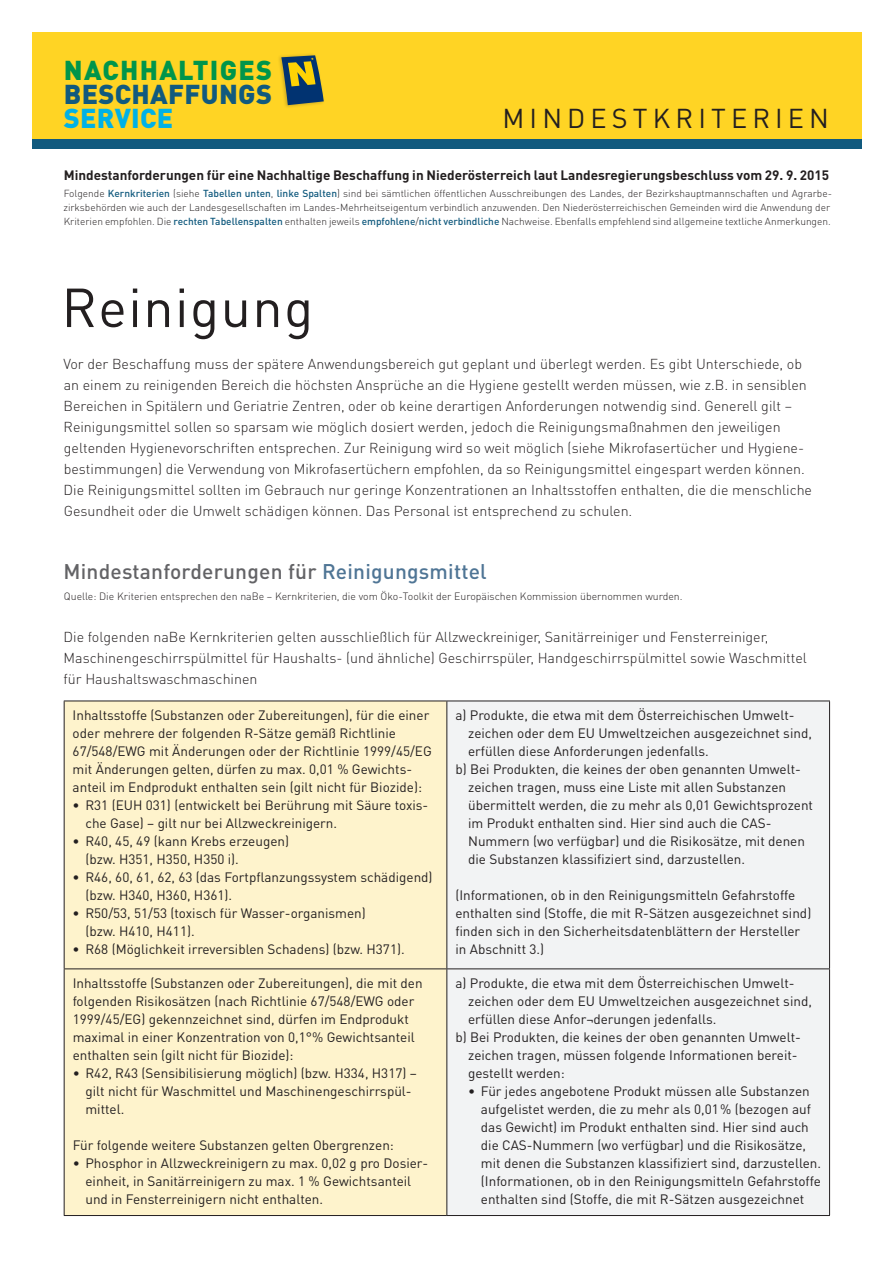
<style>
.page{position:relative;width:893px;height:1263px;background:#fff}
.page>*{position:absolute;margin:0;border:0;box-sizing:border-box;transform-origin:0 0}
.t1{font:54px "DIN Pro";letter-spacing:.025em;color:#231f20}
.t2{font:27px "DIN Pro";letter-spacing:.19em;color:#231f20}
.t3{font:900 27px "DIN Pro";letter-spacing:.045em;color:#00954b}
.t4{font:900 27px "DIN Pro";letter-spacing:.01em;color:#115a7e}
.t5{font:900 27px "DIN Pro";letter-spacing:.01em;color:#00b1e6}
.t6{font:500 21px "DIN Pro";letter-spacing:.01em;color:#636366}
.t7{font:300 14.25px/21px "DIN Pro";color:#231f20}
.t8{font:13.5px/18px "DIN Pro";color:#231f20}
.t9{font:700 13.5px "DIN Pro";color:#231f20}
.t10{font:300 10.5px "DIN Pro";color:#231f20}
.t11{font:300 10.2px/14px "DIN Pro";color:#231f20}
.s1{font-weight:500;color:#115a7e}
.s2{color:#4f7595}
</style>
<div class="page">
<div style="left:32px;top:138px;width:829px;height:11px;background:#115a7e"></div>
<div style="left:32px;top:32px;width:829px;height:106px;background:#ffd424"></div>
<div style="left:277px;top:53px;width:49px;height:56px;background:#231f20;opacity:.25"></div>
<svg style="left:281px;top:55px;width:43px;height:50px;background:#6c7648"></svg>
<div style="left:65px;top:702px;width:381px;height:513px;background:#fef3cc"></div>
<div style="left:447px;top:702px;width:382px;height:513px;background:#f2f3f4"></div>
<hr style="left:64px;top:701px;width:383px;height:1px;background:#231f20">
<hr style="left:64px;top:701px;width:1px;height:267px;background:#231f20">
<hr style="left:447px;top:701px;width:383px;height:1px;background:#231f20">
<hr style="left:446px;top:701px;width:1px;height:267px;background:#231f20">
<hr style="left:829px;top:701px;width:1px;height:267px;background:#231f20">
<hr style="left:64px;top:968px;width:383px;height:1px;background:#231f20">
<hr style="left:64px;top:969px;width:1px;height:246px;background:#231f20">
<hr style="left:447px;top:968px;width:383px;height:1px;background:#231f20">
<hr style="left:446px;top:969px;width:1px;height:246px;background:#231f20">
<hr style="left:829px;top:969px;width:1px;height:246px;background:#231f20">
<hr style="left:64px;top:1215px;width:383px;height:1px;background:#231f20">
<hr style="left:447px;top:1215px;width:383px;height:1px;background:#231f20">
<h2 class="t3" style="left:64px;top:51px;width:210px">NACHHALTIGES</h2>
<h2 class="t4" style="left:64px;top:75px;width:210px">BESCHAFFUNGS</h2>
<h2 class="t5" style="left:64px;top:99px;width:111px">SERVICE</h2>
<h2 class="t2" style="left:502px;top:99px;width:328px">MINDESTKRITERIEN</h2>
<p class="t9" style="left:64px;top:166px;width:767px">Mindestanforderungen für eine Nachhaltige Beschaffung in Niederösterreich laut Landesregierungsbeschluss vom 29. 9. 2015</p>
<p class="t11" style="left:63px;top:186px;width:770px">Folgende <span class="s1">Kernkriterien</span> (siehe <span class="s1">Tabellen unten</span>, <span class="s1">linke Spalten</span>) sind bei sämtlichen öffentlichen Ausschreibungen des Landes, der Bezirkshauptmannschaften und Agrarbe&shy;zirksbehörden wie auch der Landesgesellschaften im Landes-Mehrheitseigentum verbindlich anzuwenden. Den Niederösterreichischen Gemeinden wird die Anwendung der<br>Kriterien empfohlen. Die <span class="s1">rechten Tabellenspalten</span> enthalten jeweils <span class="s1">empfohlene</span>/<span class="s1">nicht verbindliche</span> Nachweise. Ebenfalls empfehlend sind allgemeine textliche Anmerkungen.</p>
<h1 class="t1" style="left:61px;top:271px;width:253px">Reinigung</h1>
<p class="t7" style="left:63px;top:353px;width:750px">Vor der Beschaffung muss der spätere Anwendungsbereich gut geplant und überlegt werden. Es gibt Unterschiede, ob an einem zu reinigenden Bereich die höchsten Ansprüche an die Hygiene gestellt werden müssen, wie z.B. in sensiblen Bereichen in Spitälern und Geriatrie Zentren, oder ob keine derartigen Anforderungen notwendig sind. Generell gilt – Reinigungsmittel sollen so sparsam wie möglich dosiert werden, jedoch die Reinigungsmaßnahmen den jeweiligen geltenden Hygienevorschriften entsprechen. Zur Reinigung wird so weit möglich (siehe Mikrofasertücher und Hygiene&shy;bestimmungen) die Verwendung von Mikrofasertüchern empfohlen, da so Reinigungsmittel eingespart werden können.<br>Die Reinigungsmittel sollten im Gebrauch nur geringe Konzentrationen an Inhaltsstoffen enthalten, die die menschliche Gesundheit oder die Umwelt schädigen können. Das Personal ist entsprechend zu schulen.</p>
<h3 class="t6" style="left:64px;top:557px;width:425px">Mindestanforderungen für <span class="s2">Reinigungsmittel</span></h3>
<p class="t10" style="left:64px;top:589px;width:620px">Quelle: Die Kriterien entsprechen den naBe – Kernkriterien, die vom Öko-Toolkit der Europäischen Kommission übernommen wurden.</p>
<p class="t7" style="left:64px;top:626px;width:745px">Die folgenden naBe Kernkriterien gelten ausschließlich für Allzweckreiniger, Sanitärreiniger und Fensterreiniger,<br>Maschinengeschirrspülmittel für Haushalts- (und ähnliche) Geschirrspüler, Handgeschirrspülmittel sowie Waschmittel für Haushaltswaschmaschinen</p>
<p class="t8" style="left:73px;top:705px;width:361px">Inhaltsstoffe (Substanzen oder Zubereitungen), für die einer oder mehrere der folgenden R-Sätze gemäß Richtlinie 67/548/EWG mit Änderungen oder der Richtlinie 1999/45/EG mit Änderungen gelten, dürfen zu max. 0,01 % Gewichts&shy;anteil im Endprodukt enthalten sein (gilt nicht für Biozide):</p>
<p class="t8" style="left:85px;top:795px;width:344px;text-indent:-13px">• R31 (EUH 031) (entwickelt bei Berührung mit Säure toxis&shy;che Gase) – gilt nur bei Allzweckreinigern.</p>
<p class="t8" style="left:85px;top:831px;width:205px;text-indent:-13px">• R40, 45, 49 (kann Krebs erzeugen) (bzw. H351, H350, H350 i).</p>
<p class="t8" style="left:85px;top:867px;width:349px;text-indent:-13px">• R46, 60, 61, 62, 63 (das Fortpflanzungssystem schädigend) (bzw. H340, H360, H361).</p>
<p class="t8" style="left:85px;top:903px;width:282px;text-indent:-13px">• R50/53, 51/53 (toxisch für Wasser-organismen) (bzw. H410, H411).</p>
<p class="t8" style="left:73px;top:939px;width:334px">• R68 (Möglichkeit irreversiblen Schadens) (bzw. H371).</p>
<p class="t8" style="left:73px;top:973px;width:352px">Inhaltsstoffe (Substanzen oder Zubereitungen), die mit den folgenden Risikosätzen (nach Richtlinie 67/548/EWG oder 1999/45/EG) gekennzeichnet sind, dürfen im Endprodukt maximal in einer Konzentration von 0,1°% Gewichtsanteil enthalten sein (gilt nicht für Biozide):</p>
<p class="t8" style="left:85px;top:1063px;width:333px;text-indent:-13px">• R42, R43 (Sensibilisierung möglich) (bzw. H334, H317) – gilt nicht für Waschmittel und Maschinengeschirrspül&shy;mittel.</p>
<p class="t8" style="left:73px;top:1135px;width:323px">Für folgende weitere Substanzen gelten Obergrenzen:</p>
<p class="t8" style="left:85px;top:1153px;width:344px;text-indent:-13px">• Phosphor in Allzweckreinigern zu max. 0,02 g pro Dosier&shy;einheit, in Sanitärreinigern zu max. 1 % Gewichtsanteil und in Fensterreinigern nicht enthalten.</p>
<p class="t8" style="left:455px;top:705px;width:341px">a) Produkte, die etwa mit dem Österreichischen Umwelt-</p>
<p class="t8" style="left:468px;top:723px;width:345px">zeichen oder dem EU Umweltzeichen ausgezeichnet sind,</p>
<p class="t8" style="left:468px;top:741px;width:242px">erfüllen diese Anforderungen jedenfalls.</p>
<p class="t8" style="left:455px;top:759px;width:347px">b) Bei Produkten, die keines der oben genannten Umwelt-</p>
<p class="t8" style="left:468px;top:777px;width:319px">zeichen tragen, muss eine Liste mit allen Substanzen</p>
<p class="t8" style="left:468px;top:795px;width:346px">übermittelt werden, die zu mehr als 0,01 Gewichtsprozent</p>
<p class="t8" style="left:468px;top:813px;width:305px">im Produkt enthalten sind. Hier sind auch die CAS-</p>
<p class="t8" style="left:468px;top:831px;width:338px">Nummern (wo verfügbar) und die Risikosätze, mit denen</p>
<p class="t8" style="left:468px;top:849px;width:278px">die Substanzen klassifiziert sind, darzustellen.</p>
<p class="t8" style="left:455px;top:885px;width:357px">(Informationen, ob in den Reinigungsmitteln Gefahrstoffe enthalten sind (Stoffe, die mit R-Sätzen ausgezeichnet sind) finden sich in den Sicherheitsdatenblättern der Hersteller in Abschnitt 3.)</p>
<p class="t8" style="left:455px;top:973px;width:341px">a) Produkte, die etwa mit dem Österreichischen Umwelt-</p>
<p class="t8" style="left:468px;top:991px;width:345px">zeichen oder dem EU Umweltzeichen ausgezeichnet sind,</p>
<p class="t8" style="left:468px;top:1009px;width:250px">erfüllen diese Anfor¬derungen jedenfalls.</p>
<p class="t8" style="left:455px;top:1027px;width:347px">b) Bei Produkten, die keines der oben genannten Umwelt-</p>
<p class="t8" style="left:468px;top:1045px;width:331px">zeichen tragen, müssen folgende Informationen bereit-</p>
<p class="t8" style="left:468px;top:1063px;width:98px">gestellt werden:</p>
<p class="t8" style="left:481px;top:1081px;width:342px;text-indent:-13px">• Für jedes angebotene Produkt müssen alle Substanzen aufgelistet werden, die zu mehr als 0,01% (bezogen auf das Gewicht) im Produkt enthalten sind. Hier sind auch die CAS-Nummern (wo verfügbar) und die Risikosätze, mit denen die Substanzen klassifiziert sind, darzustellen. (Informationen, ob in den Reinigungsmitteln Gefahrstoffe enthalten sind (Stoffe, die mit R-Sätzen ausgezeichnet</p>
</div>
